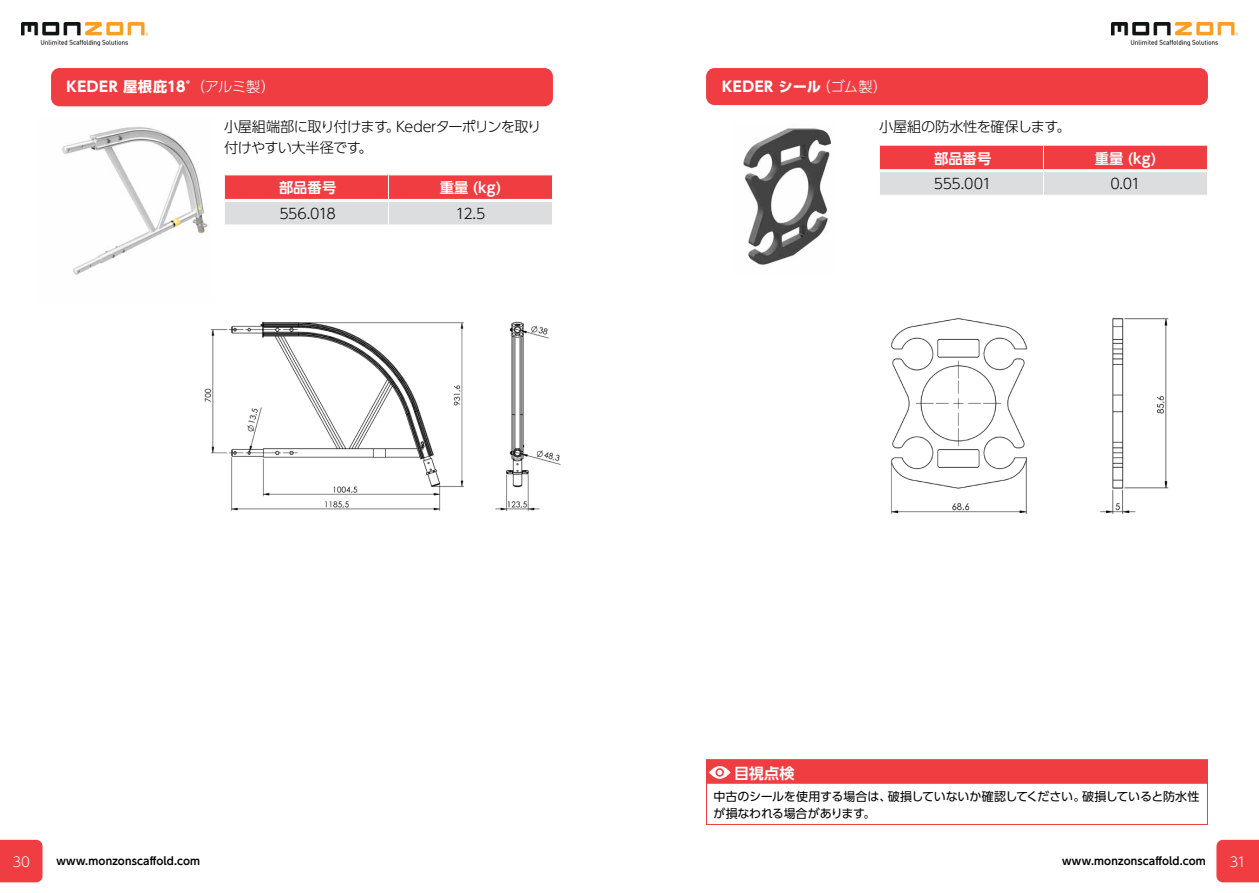
<style>
.page{position:relative;width:1259px;height:893px;background:#fff}
.page>*{position:absolute;margin:0;border:0;box-sizing:border-box;transform-origin:0 0}
.t1{font:700 15px "UD Shin Go Pr 6 N De";color:#fff}
.t2{font:300 14.25px/21px "UD Shin Go Pr 6 N";letter-spacing:-.045em;color:#000}
.t3{font:700 14.25px "UD Shin Go Pr 6 N";letter-spacing:.04em;color:#fff}
.t4{font:700 14.25px "UD Shin Go Pr 6 N De";letter-spacing:.015em;color:#fff}
.t5{font:300 13.5px "UD Shin Go Pr 6 N";color:#fff}
.t6{font:12px/16.5px "UD Shin Go Pr 6 N";letter-spacing:-.02em;color:#000}
.t7{font:700 10.5px "UD Shin Go Pr 6 N De";letter-spacing:.015em;color:#000}
.s1{font-weight:300}
</style>
<div class="page">
<img style="left:743px;top:128px;width:88px;height:137px">
<div style="left:706px;top:68px;width:502px;height:37px;background:#ef3d42;border-radius:9px"></div>
<svg style="left:879px;top:145px;width:329px;height:50px;background:#e79598"></svg>
<img style="left:204px;top:321px;width:357px;height:191px">
<img style="left:891px;top:318px;width:278px;height:196px">
<div style="left:0;top:840px;width:43px;height:42px;background:#ef3d42"></div>
<div style="left:1216px;top:840px;width:43px;height:42px;background:#ef3d42"></div>
<img style="left:21px;top:22px;width:126px;height:23px">
<img style="left:1111px;top:22px;width:126px;height:23px">
<div style="left:51px;top:68px;width:502px;height:38px;background:#ef3d42;border-radius:9px"></div>
<svg style="left:224px;top:175px;width:329px;height:50px;background:#e79598"></svg>
<div style="left:706px;top:762px;width:502px;height:63px;background:#fff;border:1px solid #ef3d42"></div>
<div style="left:706px;top:759px;width:502px;height:25px;background:#ef3d42;border:1px solid #ef3d42"></div>
<svg style="left:709px;top:766px;width:21px;height:13px"></svg>
<svg style="left:715px;top:768px;width:9px;height:9px"></svg>
<svg style="left:717px;top:770px;width:5px;height:5px"></svg>
<img style="left:62px;top:127px;width:146px;height:148px">
<p class="t3" style="left:67px;top:75px;width:210px">KEDER 屋根庇18°<span class="s1">（アルミ製）</span></p>
<p class="t2" style="left:224px;top:116px;width:319px">小屋組端部に取り付けます。Kederターポリンを取り付けやすい大半径です。</p>
<p class="t4" style="left:279px;top:176px;width:59px">部品番号</p>
<p class="t4" style="left:440px;top:176px;width:63px">重量 (kg)</p>
<p class="t2" style="left:279px;top:203px;width:58px">556.018</p>
<p class="t2" style="left:455px;top:203px;width:31px">12.5</p>
<p class="t3" style="left:722px;top:75px;width:167px">KEDER シール<span class="s1">（ゴム製）</span></p>
<p class="t2" style="left:879px;top:116px;width:193px">小屋組の防水性を確保します。</p>
<p class="t4" style="left:934px;top:147px;width:59px">部品番号</p>
<p class="t4" style="left:1094px;top:147px;width:63px">重量 (kg)</p>
<p class="t2" style="left:934px;top:173px;width:59px">555.001</p>
<p class="t2" style="left:1110px;top:173px;width:32px">0.01</p>
<p class="t1" style="left:734px;top:761px;width:62px">目視点検</p>
<p class="t6" style="left:713px;top:788px;width:487px">中古のシールを使用する場合は、破損していないか確認してください。破損していると防水性が損なわれる場合があります。</p>
<p class="t5" style="left:12px;top:851px;width:19px">30</p>
<p class="t7" style="left:56px;top:853px;width:145px">www.monzonscaffold.com</p>
<p class="t7" style="left:1062px;top:853px;width:145px">www.monzonscaffold.com</p>
<p class="t5" style="left:1229px;top:851px;width:18px">31</p>
</div>
